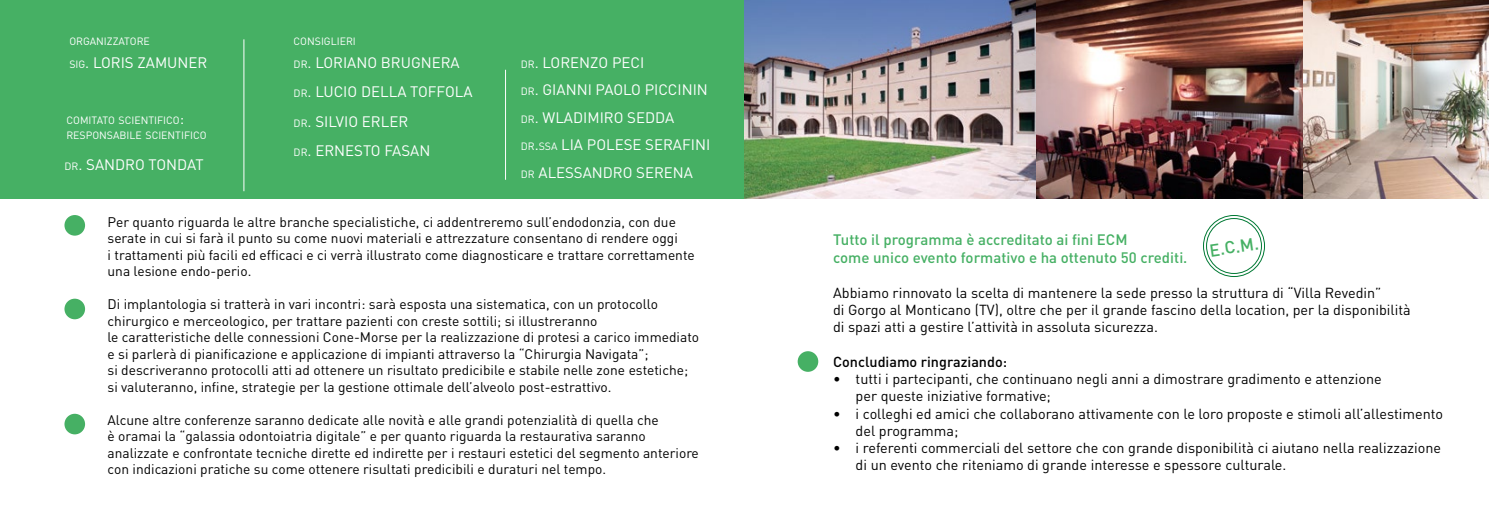
<style>
.page{position:relative;width:1489px;height:532px;background:#fff}
.page>*{position:absolute;margin:0;border:0;box-sizing:border-box;transform-origin:0 0}
.t1{font:500 17.25px "DIN";color:#46b064}
.t2{font:15px/27.5px "DIN";color:#fff}
.t3{font:500 15px/18px "DIN";color:#46b064}
.t4{font:14.38px/17.2px "DIN";color:#000}
.t5{font:500 14.38px "DIN";color:#000}
.t6{font:13.75px/16.5px "DIN";color:#000}
.t7{font:10.5px/14.9px "DIN";color:#fff}
.s1{font-size:10.5px}
.s2{font-style:inherit}
.s3{font-size:15px}
</style>
<div class="page">
<div style="left:0;top:0;width:1488px;height:198px;background:#46b064"></div>
<div style="left:64px;top:215px;width:21px;height:20px;background:#46b064;border-radius:50%"></div>
<div style="left:64px;top:298px;width:21px;height:21px;background:#46b064;border-radius:50%"></div>
<div style="left:64px;top:413px;width:21px;height:21px;background:#46b064;border-radius:50%"></div>
<div style="left:797px;top:351px;width:21px;height:20px;background:#46b064;border-radius:50%"></div>
<img style="left:744px;top:0;width:744px;height:198px">
<hr style="left:244px;top:39px;width:1px;height:152px;background:#fff">
<hr style="left:505px;top:70px;width:1px;height:110px;background:#fff">
<div style="left:1202px;top:215px;width:62px;height:62px;border:1px solid #007934;border-radius:50%"></div>
<div style="left:1205px;top:218px;width:56px;height:56px;border:1px solid #007934;border-radius:50%"></div>
<p class="t7" style="left:69px;top:34px;width:82px">ORGANIZZATORE</p>
<p class="t7" style="left:293px;top:34px;width:64px">CONSIGLIERI</p>
<p class="t2" style="left:69px;top:49px;width:139px"><span class="s1">SIG</span><span class="s2">.</span> LORIS ZAMUNER</p>
<p class="t2" style="left:293px;top:48px;width:168px"><span class="s1">DR</span><span class="s2">.</span> LORIANO BRUGNERA</p>
<p class="t2" style="left:293px;top:78px;width:180px"><span class="s1">DR</span><span class="s2">.</span> LUCIO DELLA TOFFOLA</p>
<p class="t2" style="left:521px;top:48px;width:125px"><span class="s1">DR</span><span class="s2">.</span> LORENZO PECI</p>
<p class="t2" style="left:521px;top:76px;width:189px"><span class="s1">DR</span><span class="s2">.</span> GIANNI PAOLO PICCININ</p>
<p class="t7" style="left:66px;top:112px;width:142px">COMITATO SCIENTIFICO<span class="s3">:<br></span>RESPONSABILE SCIENTIFICO</p>
<p class="t2" style="left:64px;top:151px;width:141px"><span class="s1">DR</span><span class="s2">.</span> SANDRO TONDAT</p>
<p class="t2" style="left:293px;top:107px;width:116px"><span class="s1">DR</span><span class="s2">.</span> SILVIO ERLER</p>
<p class="t2" style="left:521px;top:103px;width:155px"><span class="s1">DR</span><span class="s2">.</span> WLADIMIRO SEDDA</p>
<p class="t2" style="left:293px;top:137px;width:138px"><span class="s1">DR</span><span class="s2">.</span> ERNESTO FASAN</p>
<p class="t2" style="left:521px;top:131px;width:191px"><span class="s1">DR</span><span class="s2">.</span><span class="s1">SSA</span> LIA POLESE SERAFINI<br><span class="s1">DR</span> ALESSANDRO SERENA</p>
<p class="t6" style="left:107px;top:213px;width:588px">Per quanto riguarda le altre branche specialistiche, ci addentreremo sull’endodonzia, con due serate in cui si farà il punto su come nuovi materiali e attrezzature consentano di rendere oggi<br>i trattamenti più facili ed efficaci e ci verrà illustrato come diagnosticare e trattare correttamente una lesione endo-perio.</p>
<p class="t6" style="left:107px;top:295px;width:593px">Di implantologia si tratterà in vari incontri: sarà esposta una sistematica, con un protocollo chirurgico e merceologico, per trattare pazienti con creste sottili; si illustreranno<br>le caratteristiche delle connessioni Cone-Morse per la realizzazione di protesi a carico immediato e si parlerà di pianificazione e applicazione di impianti attraverso la “Chirurgia Navigata”;<br>si descriveranno protocolli atti ad ottenere un risultato predicibile e stabile nelle zone estetiche; si valuteranno, infine, strategie per la gestione ottimale dell’alveolo post-estrattivo.</p>
<p class="t6" style="left:107px;top:411px;width:593px">Alcune altre conferenze saranno dedicate alle novità e alle grandi potenzialità di quella che<br>è oramai la “galassia odontoiatria digitale” e per quanto riguarda la restaurativa saranno analizzate e confrontate tecniche dirette ed indirette per i restauri estetici del segmento anteriore con indicazioni pratiche su come ottenere risultati predicibili e duraturi nel tempo.</p>
<p class="t3" style="left:833px;top:230px;width:356px">Tutto il programma è accreditato ai fini ECM<br>come unico evento formativo e ha ottenuto 50 crediti.</p>
<p class="t4" style="left:833px;top:283px;width:579px">Abbiamo rinnovato la scelta di mantenere la sede presso la struttura di “Villa Revedin”<br>di Gorgo al Monticano (TV), oltre che per il grande fascino della location, per la disponibilità di spazi atti a gestire l’attività in assoluta sicurezza.</p>
<p class="t5" style="left:833px;top:352px;width:175px">Concludiamo ringraziando:</p>
<p class="t4" style="left:855px;top:370px;width:527px;text-indent:-22px">• tutti i partecipanti, che continuano negli anni a dimostrare gradimento e attenzione per queste iniziative formative;</p>
<p class="t4" style="left:855px;top:404px;width:589px;text-indent:-22px">• i colleghi ed amici che collaborano attivamente con le loro proposte e stimoli all’allestimento del programma;</p>
<p class="t4" style="left:855px;top:439px;width:587px;text-indent:-22px">• i referenti commerciali del settore che con grande disponibilità ci aiutano nella realizzazione di un evento che riteniamo di grande interesse e spessore culturale.</p>
<p class="t1" style="left:1207px;top:239px;width:51px;rotate:-8deg">E.C.M.</p>
</div>
